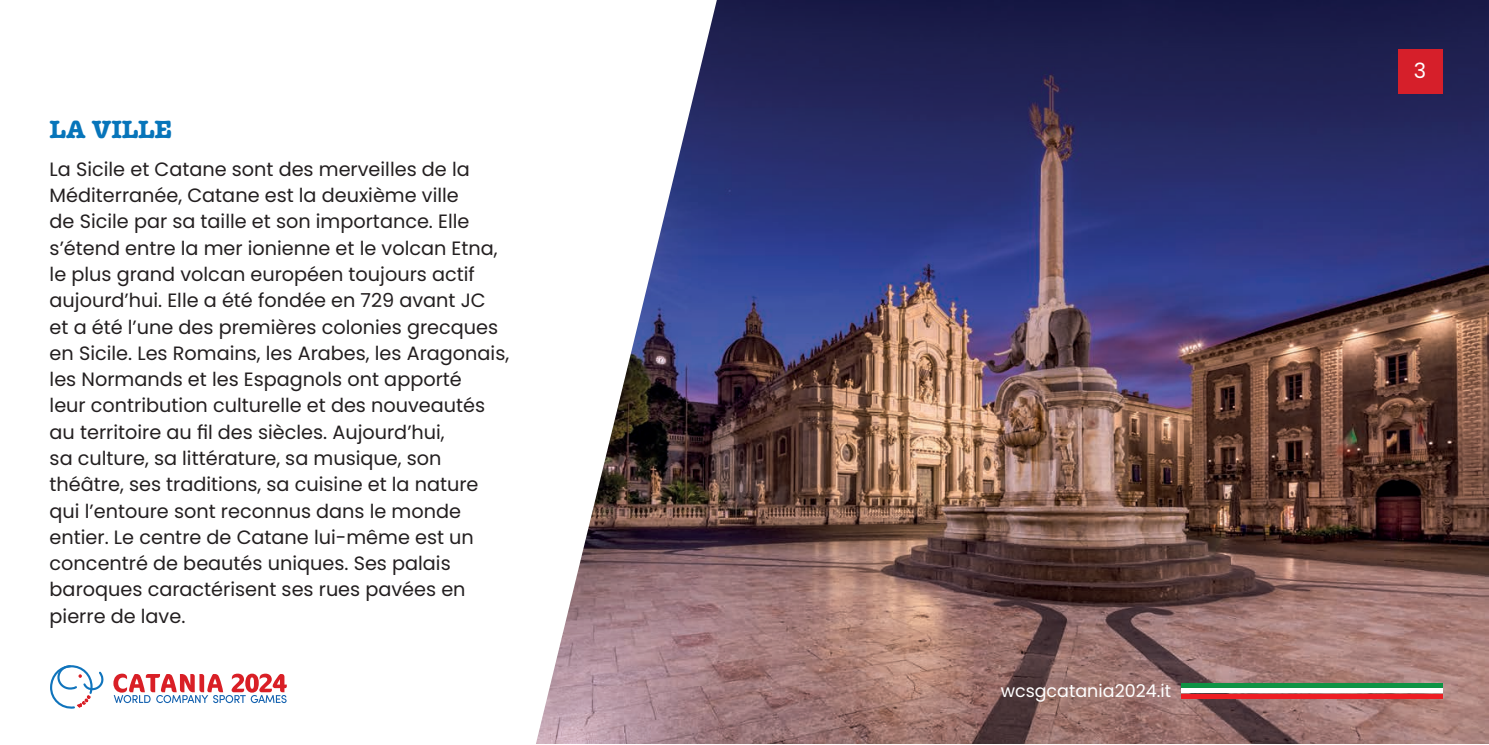
<style>
.page{position:relative;width:1489px;height:745px;background:#fff}
.page>*{position:absolute;margin:0;border:0;box-sizing:border-box;transform-origin:0 0}
.t1{font:24.5px "Margot";color:#0775ba}
.t2{font:21px "Poppins";color:#fff}
.t3{font:19.25px/26.2px "Poppins";color:#231f20}
.t4{font:17.5px "Poppins";color:#fff}
</style>
<div class="page">
<img style="left:716px;top:0;width:772px;height:743px">
<svg style="left:536px;top:4px;width:180px;height:740px"></svg>
<div style="left:1397px;top:50px;width:44px;height:44px;background:#d61f2a"></div>
<svg style="left:50px;top:665px;width:237px;height:44px"></svg>
<div style="left:1180px;top:682px;width:262px;height:5px;background:#0d9344"></div>
<div style="left:1180px;top:693px;width:262px;height:5px;background:#ee1d23"></div>
<div style="left:1180px;top:687px;width:262px;height:5px;background:#fff"></div>
<p class="t1" style="left:50px;top:115px;width:124px">LA VILLE</p>
<p class="t3" style="left:50px;top:156px;width:461px">La Sicile et Catane sont des merveilles de la Méditerranée, Catane est la deuxième ville<br>de Sicile par sa taille et son importance. Elle s’étend entre la mer ionienne et le volcan Etna, le plus grand volcan européen toujours actif aujourd’hui. Elle a été fondée en 729 avant JC et a été l’une des premières colonies grecques en Sicile. Les Romains, les Arabes, les Aragonais, les Normands et les Espagnols ont apporté<br>leur contribution culturelle et des nouveautés au territoire au fil des siècles. Aujourd’hui,<br>sa culture, sa littérature, sa musique, son théâtre, ses traditions, sa cuisine et la nature qui l’entoure sont reconnus dans le monde entier. Le centre de Catane lui-même est un concentré de beautés uniques. Ses palais baroques caractérisent ses rues pavées en pierre de lave.</p>
<p class="t4" style="left:1000px;top:679px;width:172px">wcsgcatania2024.it</p>
<p class="t2" style="left:1413px;top:58px;width:14px">3</p>
</div>
